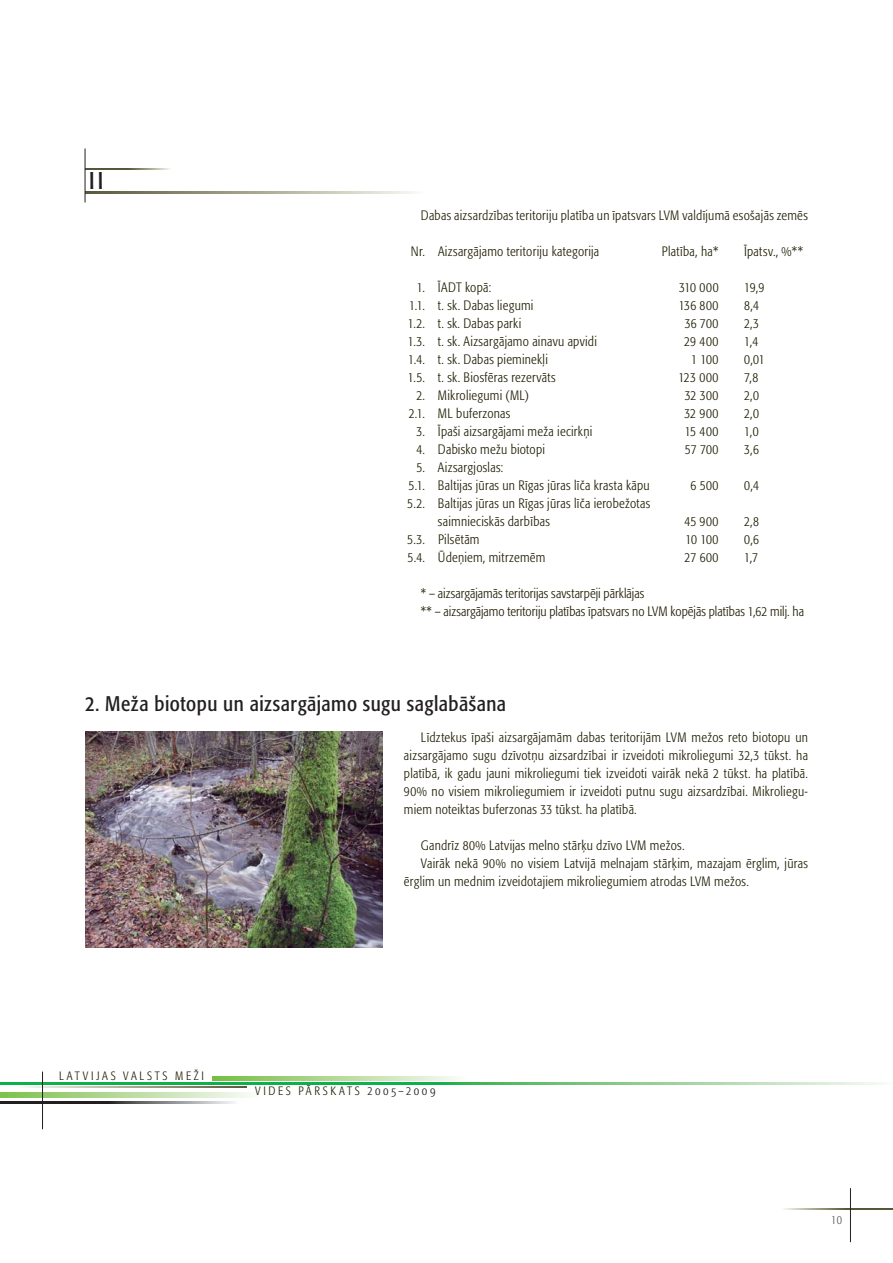
<style>
.page{position:relative;width:893px;height:1263px;background:#fff}
.page>*{position:absolute;margin:0;border:0;box-sizing:border-box;transform-origin:0 0}
.t1{font:condensed 24px "Formata Pro";color:#231f20}
.t2{font:condensed 21px "Formata Pro";letter-spacing:.025em;color:#231f20}
.t3{font:300 condensed 13.5px/18px "Formata Pro";letter-spacing:.02em;color:#1e1c00}
.t4{font:300 condensed 13.5px/18px "Formata Pro";color:#1e1c00}
.t5{font:300 condensed 12px "Formata Pro";letter-spacing:.225em;color:#1e1c00}
.t6{font:300 condensed 12px "Formata Pro";color:#58595b}
.s1{color:#231f20}
</style>
<div class="page">
<svg style="left:0;top:1082px;width:883px;height:2px;background:#51c172"></svg>
<svg style="left:213px;top:1077px;width:245px;height:3px"></svg>
<svg style="left:0;top:1101px;width:234px;height:2px"></svg>
<svg style="left:784px;top:1208px;width:109px;height:1px"></svg>
<hr style="left:850px;top:1188px;width:1px;height:54px;background:#231f20">
<svg style="left:23px;top:1086px;width:224px;height:1px"></svg>
<svg style="left:0;top:1093px;width:250px;height:4px"></svg>
<hr style="left:42px;top:1071px;width:1px;height:58px;background:#231f20">
<img style="left:85px;top:731px;width:298px;height:216px">
<svg style="left:86px;top:191px;width:330px;height:2px"></svg>
<svg style="left:86px;top:169px;width:84px;height:1px"></svg>
<hr style="left:85px;top:149px;width:1px;height:54px;background:#231f20">
<h1 class="t1" style="left:89px;top:169px;width:16px">I I</h1>
<p class="t3" style="left:421px;top:207px;width:388px">Dabas aizsardzības teritoriju platība un īpatsvars LVM valdījumā esošajās zemēs</p>
<p class="t3" style="left:411px;top:243px;width:190px">Nr. Aizsargājamo teritoriju kategorija</p>
<p class="t3" style="left:662px;top:243px;width:58px">Platība, ha*</p>
<p class="t3" style="left:744px;top:243px;width:61px">Īpatsv., %**</p>
<p class="t3" style="left:417px;top:279px;width:76px">1. ĪADT kopā:</p>
<p class="t3" style="left:679px;top:279px;width:41px">310 000</p>
<p class="t3" style="left:744px;top:279px;width:22px">19,9</p>
<p class="t3" style="left:409px;top:297px;width:126px">1.1. t. sk. Dabas liegumi</p>
<p class="t3" style="left:679px;top:297px;width:41px">136 800</p>
<p class="t3" style="left:744px;top:297px;width:16px">8,4</p>
<p class="t3" style="left:408px;top:315px;width:115px">1.2. t. sk. Dabas parki</p>
<p class="t3" style="left:685px;top:315px;width:35px">36 700</p>
<p class="t3" style="left:744px;top:315px;width:17px">2,3</p>
<p class="t3" style="left:408px;top:333px;width:191px">1.3. t. sk. Aizsargājamo ainavu apvidi</p>
<p class="t3" style="left:684px;top:333px;width:36px">29 400</p>
<p class="t3" style="left:744px;top:333px;width:16px">1,4</p>
<p class="t3" style="left:408px;top:351px;width:141px">1.4. t. sk. Dabas pieminekļi</p>
<p class="t3" style="left:691px;top:351px;width:29px">1 100</p>
<p class="t3" style="left:744px;top:351px;width:22px">0,01</p>
<p class="t3" style="left:408px;top:369px;width:149px">1.5. t. sk. Biosfēras rezervāts</p>
<p class="t3" style="left:678px;top:369px;width:42px">123 000</p>
<p class="t3" style="left:744px;top:369px;width:16px">7,8</p>
<p class="t3" style="left:416px;top:387px;width:114px">2. Mikroliegumi (ML)</p>
<p class="t3" style="left:685px;top:387px;width:35px">32 300</p>
<p class="t3" style="left:744px;top:387px;width:16px">2,0</p>
<p class="t3" style="left:409px;top:405px;width:103px">2.1. ML buferzonas</p>
<p class="t3" style="left:684px;top:405px;width:36px">32 900</p>
<p class="t3" style="left:744px;top:405px;width:16px">2,0</p>
<p class="t3" style="left:416px;top:423px;width:177px">3. Īpaši aizsargājami meža iecirkņi</p>
<p class="t3" style="left:685px;top:423px;width:35px">15 400</p>
<p class="t3" style="left:744px;top:423px;width:16px">1,0</p>
<p class="t3" style="left:416px;top:441px;width:130px">4. Dabisko mežu biotopi</p>
<p class="t3" style="left:685px;top:441px;width:35px">57 700</p>
<p class="t3" style="left:744px;top:441px;width:16px">3,6</p>
<p class="t3" style="left:409px;top:459px;width:243px;text-indent:8px">5. Aizsargjoslas:<br>5.1. Baltijas jūras un Rīgas jūras līča krasta kāpu</p>
<p class="t3" style="left:690px;top:477px;width:29px">6 500</p>
<p class="t3" style="left:744px;top:477px;width:16px">0,4</p>
<p class="t3" style="left:438px;top:495px;width:214px;text-indent:-31px">5.2. Baltijas jūras un Rīgas jūras līča ierobežotas saimnieciskās darbības</p>
<p class="t3" style="left:684px;top:513px;width:36px">45 900</p>
<p class="t3" style="left:744px;top:513px;width:17px">2,8</p>
<p class="t3" style="left:407px;top:531px;width:74px">5.3. Pilsētām</p>
<p class="t3" style="left:685px;top:531px;width:35px">10 100</p>
<p class="t3" style="left:744px;top:531px;width:16px">0,6</p>
<p class="t3" style="left:408px;top:549px;width:139px">5.4. Ūdeņiem, mitrzemēm</p>
<p class="t3" style="left:684px;top:549px;width:35px">27 600</p>
<p class="t3" style="left:744px;top:549px;width:16px">1,7</p>
<p class="t4" style="left:421px;top:585px;width:385px">* – aizsargājamās teritorijas savstarpēji pārklājas<br>** – aizsargājamo teritoriju platības īpatsvars no LVM kopējās platības 1,62 milj. ha</p>
<h2 class="t2" style="left:85px;top:694px;width:422px">2. Meža biotopu un aizsargājamo sugu saglabāšana</h2>
<p class="t3" style="left:404px;top:729px;width:406px;text-align:justify;text-indent:17px">Līdztekus īpaši aizsargājamām dabas teritorijām LVM mežos reto biotopu un aizsargājamo sugu dzīvotņu aizsardzībai ir izveidoti mikroliegumi 32,3 tūkst. ha platībā, ik gadu jauni mikroliegumi tiek izveidoti vairāk nekā 2 tūkst. ha platībā.<br>90% no visiem mikroliegumiem ir izveidoti putnu sugu aizsardzībai. Mikroliegu&shy;miem noteiktas buferzonas 33 tūkst. ha platībā.</p>
<p class="t3" style="left:421px;top:837px;width:265px">Gandrīz 80% Latvijas melno stārķu dzīvo LVM mežos.</p>
<p class="t3" style="left:421px;top:855px;width:388px">Vairāk nekā 90% no visiem Latvijā melnajam stārķim, mazajam ērglim, jūras</p>
<p class="t3" style="left:404px;top:873px;width:346px">ērglim un mednim izveidotajiem mikroliegumiem atrodas LVM mežos.</p>
<p class="t5" style="left:59px;top:1070px;width:146px">LATVIJAS VALSTS MEŽI</p>
<p class="t5" style="left:255px;top:1085px;width:182px">VIDES PĀRSKATS <span class="s1">2005–2009</span></p>
<p class="t6" style="left:831px;top:1214px;width:12px">10</p>
</div>
